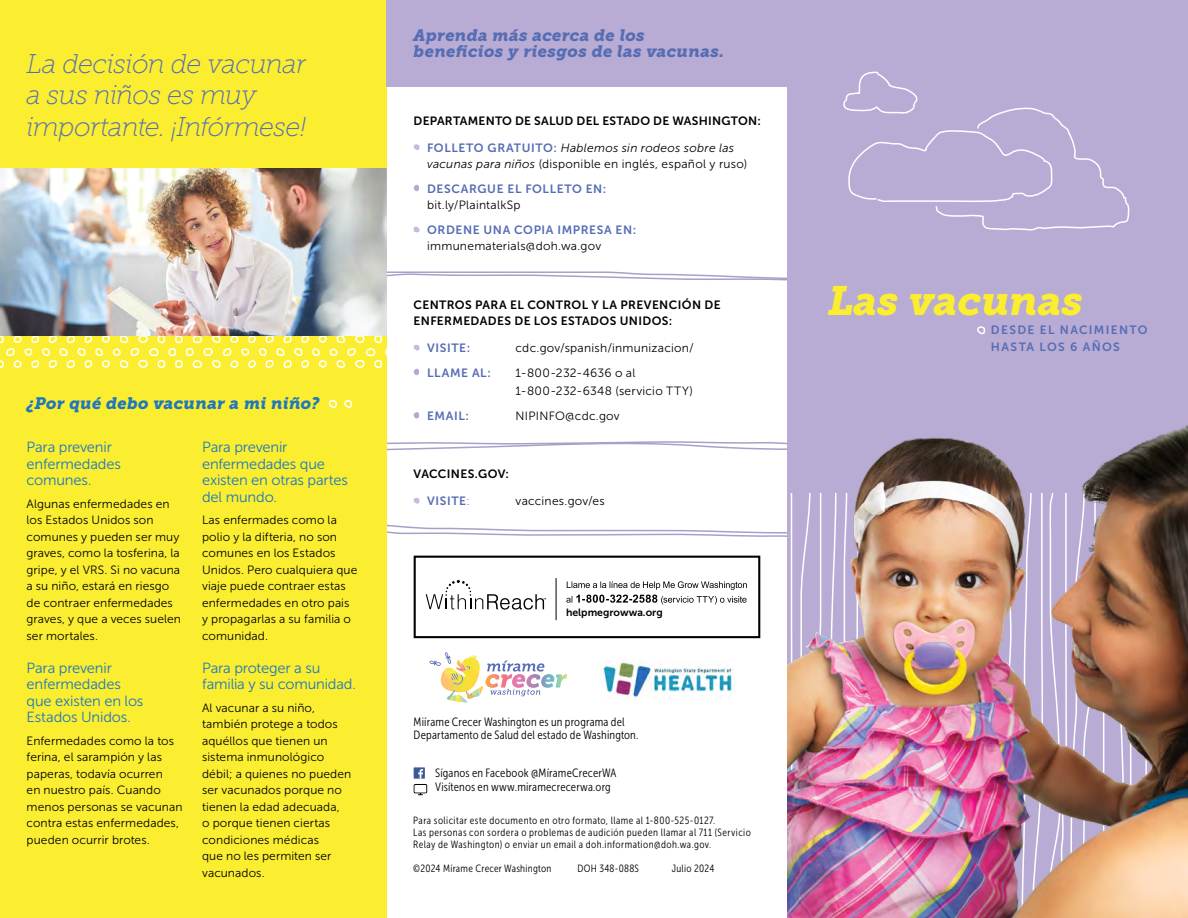
<style>
.page{position:relative;width:1188px;height:918px;background:#fff}
.page>*{position:absolute;margin:0;border:0;box-sizing:border-box;transform-origin:0 0}
.t1{font:italic 40.65px "Museo Slab 900";color:#fbee31}
.t2{font:italic 27px/31.5px "Museo Slab 100";letter-spacing:-.03em;color:#566db4}
.t3{font:italic 16.5px/16.5px "Museo Slab 900";letter-spacing:.02em;color:#566db4}
.t4{font:italic 16.5px "Museo Slab 900";letter-spacing:.015em;color:#2077bd}
.t5{font:14.7px/16.5px "Museo Sans 300";letter-spacing:-.01em;color:#2077bd}
.t6{font:12px/16.5px "Museo Sans 300";letter-spacing:.01em;color:#000}
.t7{font:12px/13.5px "Museo Sans Cond 300";letter-spacing:.015em;color:#000}
.t8{font:12px/16.5px "Museo Sans 700";letter-spacing:.025em;color:#000}
.t9{font:italic 12px/16.5px "Museo Sans 300";letter-spacing:.02em;color:#000}
.t10{font:12px "Museo Sans 700";letter-spacing:.055em;color:#566db4}
.t11{font:12px/16.5px "Museo Sans 700";letter-spacing:.11em;color:#566db4}
.t12{font:10.5px/12px "Museo Sans Cond 300";letter-spacing:.04em;color:#000}
.t13{font:10.5px "Museo Sans 700";color:#000}
.s1{font-family:"Museo Sans 700";font-style:normal;color:#566db4}
.s2{font-style:normal}
.s3{font-family:"Museo Sans 300"}
</style>
<div class="page">
<svg style="left:387px;top:271px;width:400px;height:9px"></svg>
<svg style="left:387px;top:441px;width:400px;height:10px"></svg>
<div style="left:0;top:0;width:387px;height:918px;background:#fbee31"></div>
<div style="left:787px;top:0;width:401px;height:918px;background:#b8abd4"></div>
<svg style="left:843px;top:71px;width:287px;height:160px"></svg>
<svg style="left:414px;top:144px;width:6px;height:6px"></svg>
<svg style="left:413px;top:184px;width:6px;height:7px"></svg>
<svg style="left:413px;top:227px;width:7px;height:5px"></svg>
<svg style="left:414px;top:345px;width:6px;height:6px"></svg>
<svg style="left:413px;top:368px;width:6px;height:7px"></svg>
<svg style="left:413px;top:412px;width:6px;height:7px"></svg>
<svg style="left:328px;top:400px;width:25px;height:8px"></svg>
<svg style="left:0;top:335px;width:387px;height:34px"></svg>
<img style="left:0;top:169px;width:387px;height:166px">
<div style="left:387px;top:0;width:421px;height:86px;background:#b8abd4"></div>
<svg style="left:977px;top:326px;width:9px;height:9px"></svg>
<svg style="left:387px;top:498px;width:400px;height:298px"></svg>
<div style="left:566px;top:606px;width:124px;height:16px;background:#fff"></div>
<img style="left:787px;top:425px;width:401px;height:493px">
<h2 class="t2" style="left:27px;top:48px;width:281px">La decisión de vacunar a sus niños es muy importante. ¡Infórmese!</h2>
<h3 class="t4" style="left:27px;top:394px;width:294px">¿Por qué debo vacunar a mi niño?</h3>
<p class="t5" style="left:27px;top:439px;width:96px">Para prevenir enfermedades comunes.</p>
<p class="t6" style="left:27px;top:496px;width:156px">Algunas enfermedades en los Estados Unidos son comunes y pueden ser muy graves, como la tosferina, la gripe, y el VRS. Si no vacuna a su niño, estará en riesgo de contraer enfermedades graves, y que a veces suelen ser mortales.</p>
<p class="t5" style="left:27px;top:660px;width:118px">Para prevenir enfermedades que existen en los<br>Estados Unidos.</p>
<p class="t6" style="left:27px;top:733px;width:158px">Enfermedades como la tos ferina, el sarampión y las paperas, todavía ocurren<br>en nuestro país. Cuando menos personas se vacunan contra estas enfermedades, pueden ocurrir brotes.</p>
<p class="t5" style="left:202px;top:439px;width:147px">Para prevenir enfermedades que existen en otras partes del mundo.</p>
<p class="t6" style="left:202px;top:512px;width:157px">Las enfermades como la polio y la difteria, no son comunes en los Estados<br>Unidos. Pero cualquiera que viaje puede contraer estas enfermedades en otro pais y propagarlas a su familia o comunidad.</p>
<p class="t5" style="left:202px;top:660px;width:156px">Para proteger a su familia y su comunidad.</p>
<p class="t6" style="left:202px;top:700px;width:151px">Al vacunar a su niño, también protege a todos aquéllos que tienen un sistema inmunológico débil; a quienes no pueden ser vacunados porque no tienen la edad adecuada,<br>o porque tienen ciertas condiciones médicas<br>que no les permiten ser vacunados.</p>
<h3 class="t3" style="left:414px;top:27px;width:312px">Aprenda más acerca de los beneficios y riesgos de las vacunas.</h3>
<p class="t8" style="left:414px;top:112px;width:349px">DEPARTAMENTO DE SALUD DEL ESTADO DE WASHINGTON:</p>
<p class="t9" style="left:427px;top:139px;width:322px"><span class="s1">FOLLETO GRATUITO:</span> Hablemos sin rodeos sobre las vacunas para niños <span class="s2">(disponible en inglés, español y ruso)</span></p>
<p class="t10" style="left:427px;top:182px;width:181px">DESCARGUE EL FOLLETO EN:</p>
<p class="t6" style="left:427px;top:197px;width:95px">bit.ly/PlaintalkSp</p>
<p class="t10" style="left:427px;top:223px;width:211px">ORDENE UNA COPIA IMPRESA EN:</p>
<p class="t6" style="left:427px;top:238px;width:176px">immunematerials@doh.wa.gov</p>
<p class="t8" style="left:414px;top:296px;width:309px">CENTROS PARA EL CONTROL Y LA PREVENCIÓN DE<br>ENFERMEDADES DE LOS ESTADOS UNIDOS:</p>
<p class="t10" style="left:427px;top:341px;width:45px">VISITE:</p>
<p class="t6" style="left:516px;top:340px;width:180px">cdc.gov/spanish/inmunizacion/</p>
<p class="t10" style="left:427px;top:366px;width:65px">LLAME AL:</p>
<p class="t6" style="left:516px;top:363px;width:179px;line-height:18.6px">1-800-232-4636 o al<br>1-800-232-6348 (servicio TTY)</p>
<p class="t10" style="left:427px;top:409px;width:43px">EMAIL:</p>
<p class="t6" style="left:516px;top:408px;width:106px">NIPINFO@cdc.gov</p>
<p class="t8" style="left:414px;top:466px;width:97px">VACCINES.GOV:</p>
<p class="t10" style="left:427px;top:494px;width:45px">VISITE<span class="s3">:</span></p>
<p class="t6" style="left:516px;top:493px;width:91px">vaccines.gov/es</p>
<p class="t13" style="left:566px;top:607px;width:98px">helpmegrowwa.org</p>
<p class="t7" style="left:414px;top:715px;width:226px">Miírame Crecer Washington es un programa del<br>Departamento de Salud del estado de Washington.</p>
<p class="t7" style="left:435px;top:766px;width:183px">Síganos en Facebook @MírameCrecerWA<br>Visítenos en www.miramecrecerwa.org</p>
<p class="t12" style="left:413px;top:814px;width:339px">Para solicitar este documento en otro formato, llame al 1-800-525-0127.<br>Las personas con sordera o problemas de audición pueden llamar al 711 (Servicio<br>Relay de Washington) o enviar un email a doh.information@doh.wa.gov.</p>
<p class="t12" style="left:413px;top:862px;width:140px">©2024 Mírame Crecer Washington</p>
<p class="t12" style="left:577px;top:862px;width:63px">DOH 348-088S</p>
<p class="t12" style="left:672px;top:862px;width:44px">Julio 2024</p>
<h1 class="t1" style="left:828px;top:277px;width:256px">Las vacunas</h1>
<p class="t11" style="left:991px;top:322px;width:158px">DESDE EL NACIMIENTO<br>HASTA LOS 6 AÑOS</p>
</div>
